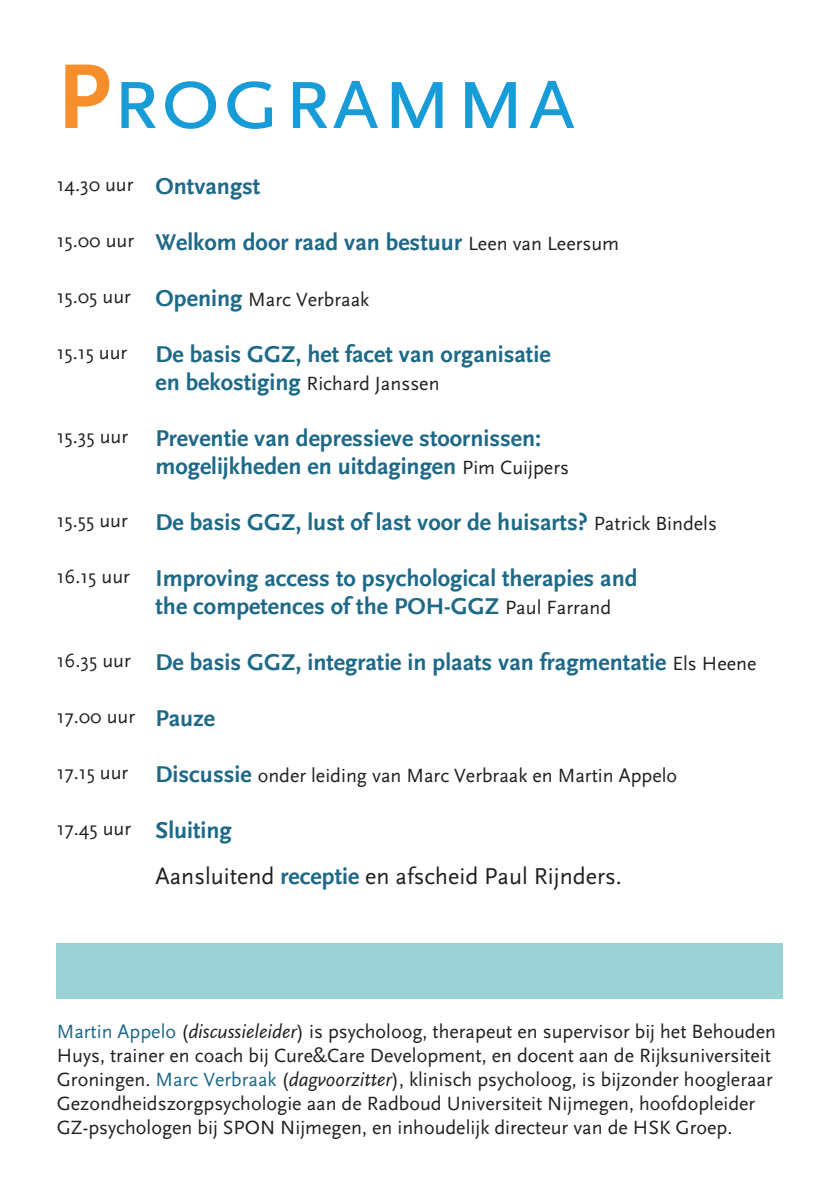
<style>
.page{position:relative;width:840px;height:1191px;background:#fff}
.page>*{position:absolute;margin:0;border:0;box-sizing:border-box;transform-origin:0 0}
.t1{font:96px "Emergis Scala Sans Small Caps";color:#189cd8}
.t2{font:700 24px/28px "Emergis Scala Sans";color:#1e6988}
.t3{font:24px/46px "Emergis Scala Sans";color:#231f20}
.t4{font:20px/24px "Emergis Scala Sans";color:#231f20}
.s1{font-family:"Emergis Scala Sans";font-weight:700;color:#f68e2b}
.s2{font-weight:400;font-size:20px;color:#231f20}
.s3{font-weight:700;font-size:24px;color:#1e6988}
.s4{font-weight:700;color:#1e6988}
.s5{color:#1e6988}
.s6{font-style:italic}
</style>
<div class="page">
<div style="left:57px;top:943px;width:725px;height:55px;background:#9bd2d5"></div>
<h1 class="t1" style="left:57px;top:45px;width:521px"><span class="s1">P</span>rogramma</h1>
<p class="t4" style="left:57px;top:172px;width:78px">14.30 uur</p>
<p class="t4" style="left:57px;top:228px;width:79px">15.00 uur</p>
<p class="t4" style="left:57px;top:284px;width:76px">15.05 uur</p>
<p class="t4" style="left:57px;top:340px;width:72px">15.15 uur</p>
<p class="t4" style="left:57px;top:424px;width:73px">15.35 uur</p>
<p class="t4" style="left:57px;top:508px;width:72px">15.55 uur</p>
<p class="t4" style="left:57px;top:564px;width:75px">16.15 uur</p>
<p class="t4" style="left:57px;top:648px;width:75px">16.35 uur</p>
<p class="t4" style="left:57px;top:704px;width:80px">17.00 uur</p>
<p class="t4" style="left:57px;top:760px;width:73px">17.15 uur</p>
<p class="t4" style="left:57px;top:816px;width:76px">17.45 uur</p>
<p class="t2" style="left:155px;top:172px;width:106px">Ontvangst</p>
<p class="t2" style="left:155px;top:228px;width:465px">Welkom door raad van bestuur <span class="s2">Leen van Leersum</span></p>
<p class="t4" style="left:155px;top:287px;width:215px"><span class="s3">Opening</span> Marc Verbraak</p>
<p class="t2" style="left:155px;top:340px;width:396px">De basis GGZ, het facet van organisatie</p>
<p class="t4" style="left:155px;top:371px;width:285px"><span class="s3">en bekostiging</span> Richard Janssen</p>
<p class="t2" style="left:155px;top:424px;width:415px">Preventie van depressieve stoornissen: mogelijkheden en uitdagingen <span class="s2">Pim Cuijpers</span></p>
<p class="t2" style="left:155px;top:508px;width:562px">De basis GGZ, lust of last voor de huisarts? <span class="s2">Patrick Bindels</span></p>
<p class="t2" style="left:155px;top:564px;width:483px">Improving access to psychological therapies and the competences of the POH-GGZ <span class="s2">Paul Farrand</span></p>
<p class="t2" style="left:155px;top:648px;width:602px">De basis GGZ, integratie in plaats van fragmentatie <span class="s2">Els Heene</span></p>
<p class="t2" style="left:155px;top:704px;width:61px">Pauze</p>
<p class="t4" style="left:155px;top:763px;width:523px"><span class="s3">Discussie</span> onder leiding van Marc Verbraak en Martin Appelo</p>
<p class="t3" style="left:155px;top:807px;width:467px"><span class="s4">Sluiting<br></span>Aansluitend <span class="s4">receptie</span> en afscheid Paul Rijnders.</p>
<p class="t4" style="left:57px;top:1019px;width:720px"><span class="s5">Martin Appelo</span> (<span class="s6">discussieleider</span>) is psycholoog, therapeut en supervisor bij het Behouden Huys, trainer en coach bij Cure&amp;Care Development, en docent aan de Rijksuniversiteit Groningen. <span class="s5">Marc Verbraak</span> (<span class="s6">dagvoorzitter</span>), klinisch psycholoog, is bijzonder hoogleraar Gezondheidszorgpsychologie aan de Radboud Universiteit Nijmegen, hoofdopleider GZ-psychologen bij SPON Nijmegen, en inhoudelijk directeur van de HSK Groep.</p>
</div>
